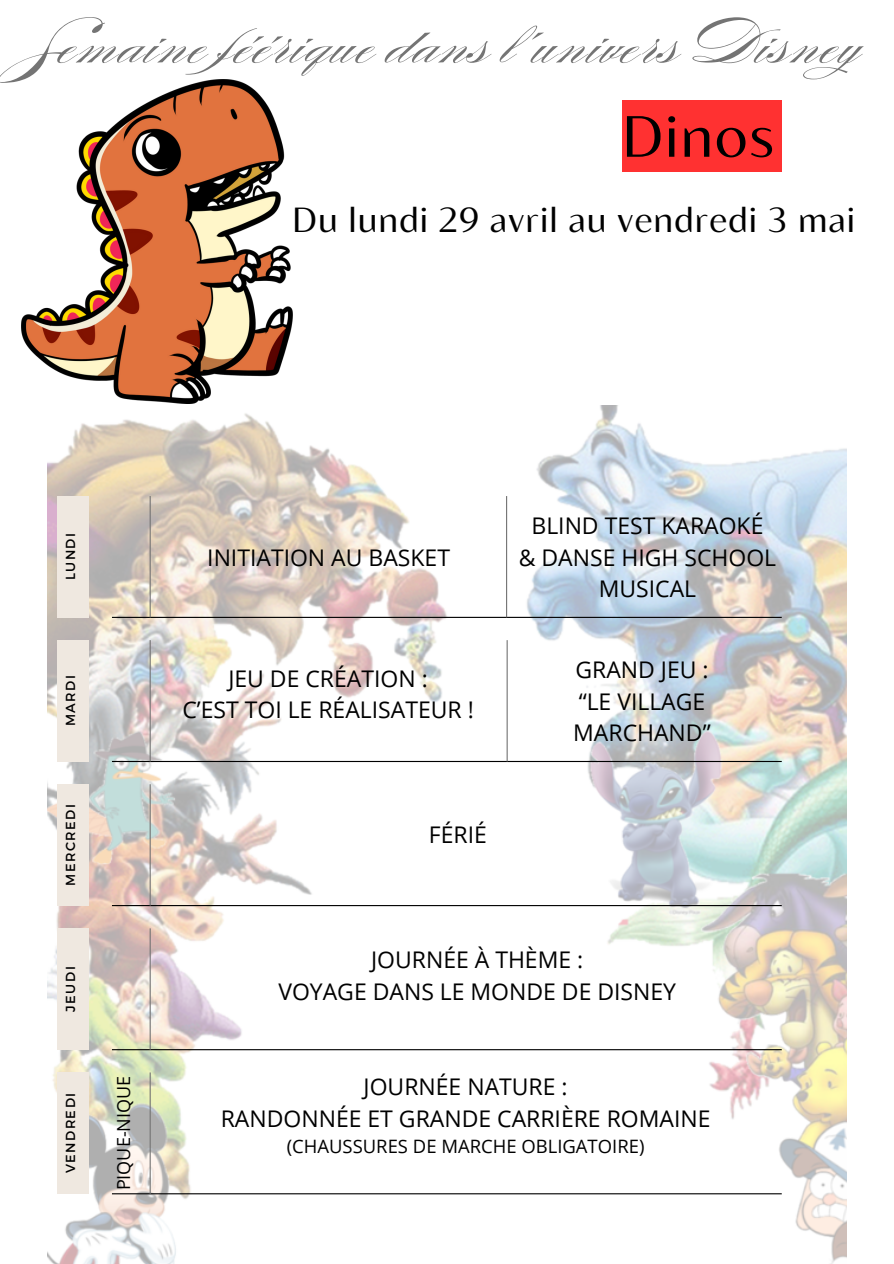
<style>
.page{position:relative;width:894px;height:1264px;background:#fff}
.page>*{position:absolute;margin:0;border:0;box-sizing:border-box;transform-origin:0 0}
.t1{font:57.75px "Blacker Sans Text";letter-spacing:.03em;color:#000}
.t2{font:53.1px "Burgues Script";letter-spacing:.03em;color:#747474}
.t3{font:34.65px "Blacker Sans Text";letter-spacing:.03em;color:#000}
.t4{font:22.95px/31.5px "Open Sans";color:#000;text-align:center}
.t5{font:18.45px "Open Sans";color:#000}
.t6{font:18px "Open Sans";color:#000}
.t7{font:13.05px "Montserrat";letter-spacing:.11em;color:#000}
</style>
<div class="page">
<img style="left:48px;top:406px;width:797px;height:857px">
<hr style="left:112px;top:617px;width:669px;height:1px;background:#000">
<hr style="left:149px;top:496px;width:2px;height:121px;background:#747474">
<div style="left:57px;top:496px;width:31px;height:121px;background:#efe8e0"></div>
<hr style="left:112px;top:1049px;width:669px;height:1px;background:#000">
<hr style="left:149px;top:928px;width:2px;height:121px;background:#747474">
<div style="left:57px;top:928px;width:31px;height:121px;background:#efe8e0"></div>
<hr style="left:112px;top:761px;width:669px;height:1px;background:#000">
<hr style="left:149px;top:640px;width:2px;height:121px;background:#747474">
<hr style="left:506px;top:640px;width:1px;height:121px;background:#747474">
<div style="left:57px;top:640px;width:31px;height:121px;background:#efe8e0"></div>
<hr style="left:112px;top:1193px;width:669px;height:1px;background:#000">
<hr style="left:149px;top:1072px;width:2px;height:121px;background:#747474">
<div style="left:57px;top:1072px;width:31px;height:121px;background:#efe8e0"></div>
<hr style="left:112px;top:905px;width:669px;height:1px;background:#000">
<hr style="left:149px;top:784px;width:2px;height:121px;background:#747474">
<div style="left:57px;top:784px;width:31px;height:121px;background:#efe8e0"></div>
<div style="left:621px;top:100px;width:160px;height:72px;background:#ff3131"></div>
<img style="left:21px;top:79px;width:271px;height:324px">
<hr style="left:506px;top:496px;width:1px;height:121px;background:#747474">
<h3 class="t2" style="left:29px;top:12px;width:874px">Semaine féérique dans l’univers Disney</h3>
<p class="t1" style="left:621px;top:100px;width:154px">Dinos</p>
<h3 class="t3" style="left:292px;top:198px;width:564px">Du lundi 29 avril au vendredi 3 mai</h3>
<h1 class="t7" style="left:62px;top:580px;width:49px;rotate:-90deg">LUNDI</h1>
<h1 class="t7" style="left:62px;top:726px;width:53px;rotate:-90deg">MARDI</h1>
<p class="t7" style="left:62px;top:885px;width:83px;rotate:-90deg">MERCREDI</p>
<p class="t7" style="left:62px;top:1011px;width:46px;rotate:-90deg">JEUDI</p>
<h2 class="t7" style="left:62px;top:1173px;width:82px;rotate:-90deg">VENDREDI</h2>
<h3 class="t6" style="left:111px;top:1190px;width:116px;rotate:-90deg">PIQUE-NIQUE</h3>
<h3 class="t4" style="left:207px;top:541px;width:244px">INITIATION AU BASKET</h3>
<p class="t4" style="left:182px;top:662px;width:293px">JEU DE CRÉATION :<br>C’EST TOI LE RÉALISATEUR !</p>
<h3 class="t4" style="left:429px;top:818px;width:59px">FÉRIÉ</h3>
<h3 class="t4" style="left:518px;top:509px;width:259px">BLIND TEST KARAOKÉ<br>&amp; DANSE HIGH SCHOOL<br>MUSICAL</h3>
<p class="t4" style="left:573px;top:653px;width:139px;text-align:left">GRAND JEU : “LE VILLAGE<br>MARCHAND”</p>
<h4 class="t4" style="left:278px;top:943px;width:399px">JOURNÉE À THÈME :<br>VOYAGE DANS LE MONDE DE DISNEY</h4>
<p class="t4" style="left:221px;top:1070px;width:491px">JOURNÉE NATURE :<br>RANDONNÉE ET GRANDE CARRIÈRE ROMAINE</p>
<p class="t5" style="left:287px;top:1132px;width:359px">(CHAUSSURES DE MARCHE OBLIGATOIRE)</p>
</div>
